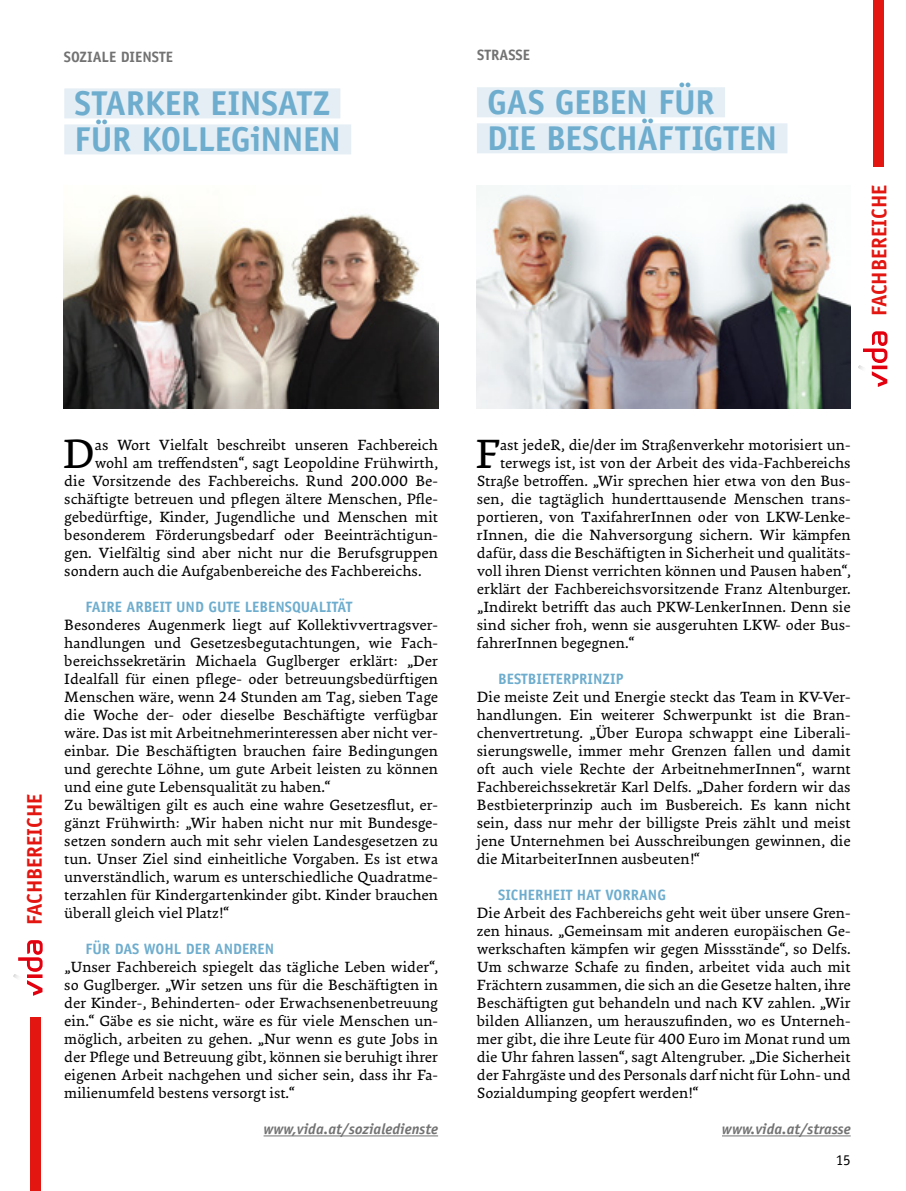
<style>
.page{position:relative;width:906px;height:1191px;background:#fff}
.page>*{position:absolute;margin:0;border:0;box-sizing:border-box;transform-origin:0 0}
.t1{font:41.4px "Ginkgo LT Pro";color:#000}
.t2{font:700 34.5px/36px "Officina Sans Std";letter-spacing:-.01em;color:#6eadce}
.t3{font:700 21.15px "Officina Sans Std";color:#e31611}
.t4{font:15px/18px "Ginkgo LT Pro";color:#000;text-align:justify}
.t5{font:700 15px "Officina Sans Std";color:#6eadce}
.t6{font:italic 700 15px "Officina Sans Std";color:#737273}
.t7{font:700 15px "Officina Sans Std";color:#737273}
.t8{font:15px "Officina Sans Std";color:#000}
</style>
<div class="page">
<img style="left:64px;top:193px;width:374px;height:215px">
<img style="left:477px;top:185px;width:373px;height:223px">
<hr style="left:263px;top:1135px;width:175px;height:1px;background:#737273">
<hr style="left:722px;top:1135px;width:128px;height:1px;background:#737273">
<div style="left:64px;top:88px;width:276px;height:30px;background:#e5eef5"></div>
<div style="left:64px;top:124px;width:287px;height:30px;background:#e5eef5"></div>
<div style="left:477px;top:87px;width:248px;height:30px;background:#e5eef5"></div>
<div style="left:477px;top:123px;width:310px;height:30px;background:#e5eef5"></div>
<svg style="left:858px;top:331px;width:29px;height:56px"></svg>
<svg style="left:872px;top:365px;width:15px;height:4px"></svg>
<svg style="left:13px;top:940px;width:30px;height:55px"></svg>
<svg style="left:27px;top:974px;width:16px;height:4px"></svg>
<div style="left:30px;top:1017px;width:10px;height:174px;background:#e31611"></div>
<div style="left:873px;top:0;width:10px;height:167px;background:#e31611"></div>
<p class="t7" style="left:64px;top:47px;width:111px">SOZIALE DIENSTE</p>
<p class="t7" style="left:477px;top:45px;width:54px">STRASSE</p>
<h2 class="t2" style="left:75px;top:85px;width:268px">STARKER EINSATZ<br>FÜR KOLLEGiNNEN</h2>
<h2 class="t2" style="left:487px;top:84px;width:291px">GAS GEBEN FÜR<br>DIE BESCHÄFTIGTEN</h2>
<h3 class="t3" style="left:866px;top:316px;width:133px;rotate:-90deg">FACHBEREICHE</h3>
<h3 class="t3" style="left:21px;top:925px;width:133px;rotate:-90deg">FACHBEREICHE</h3>
<h1 class="t1" style="left:63px;top:428px;width:34px">D</h1>
<p class="t4" style="left:95px;top:436px;width:345px">as Wort Vielfalt beschreibt unseren Fachbereich</p>
<p class="t4" style="left:95px;top:454px;width:345px">wohl am treffendsten“, sagt Leopoldine Frühwirth,</p>
<p class="t4" style="left:64px;top:472px;width:375px">die Vorsitzende des Fachbereichs. Rund 200.000 Be-</p>
<p class="t4" style="left:64px;top:490px;width:375px">schäftigte betreuen und pflegen ältere Menschen, Pfle-</p>
<p class="t4" style="left:64px;top:508px;width:375px">gebedürftige, Kinder, Jugendliche und Menschen mit</p>
<p class="t4" style="left:64px;top:526px;width:375px">besonderem Förderungsbedarf oder Beeinträchtigun-</p>
<p class="t4" style="left:64px;top:544px;width:375px">gen. Vielfältig sind aber nicht nur die Berufsgruppen</p>
<p class="t4" style="left:64px;top:562px;width:359px">sondern auch die Aufgabenbereiche des Fachbereichs.</p>
<p class="t5" style="left:86px;top:598px;width:268px">FAIRE ARBEIT UND GUTE LEBENSQUALITÄT</p>
<p class="t4" style="left:64px;top:616px;width:375px;text-align:left">Besonderes Augenmerk liegt auf Kollektivvertragsver&shy;handlungen und Gesetzesbegutachtungen, wie Fach&shy;bereichssekretärin Michaela Guglberger erklärt: „Der Idealfall für einen pflege- oder betreuungsbedürftigen Menschen wäre, wenn 24 Stunden am Tag, sieben Tage die Woche der- oder dieselbe Beschäftigte verfügbar wäre. Das ist mit Arbeitnehmerinteressen aber nicht ver&shy;einbar. Die Beschäftigten brauchen faire Bedingungen und gerechte Löhne, um gute Arbeit leisten zu können und eine gute Lebensqualität zu haben.“<br>Zu bewältigen gilt es auch eine wahre Gesetzesflut, er&shy;gänzt Frühwirth: „Wir haben nicht nur mit Bundesge&shy;setzen sondern auch mit sehr vielen Landesgesetzen zu tun. Unser Ziel sind einheitliche Vorgaben. Es ist etwa unverständlich, warum es unterschiedliche Quadratme&shy;terzahlen für Kindergartenkinder gibt. Kinder brauchen überall gleich viel Platz!“</p>
<p class="t5" style="left:86px;top:940px;width:190px">FÜR DAS WOHL DER ANDEREN</p>
<p class="t4" style="left:64px;top:958px;width:375px">„Unser Fachbereich spiegelt das tägliche Leben wider“, so Guglberger. „Wir setzen uns für die Beschäftigten in der Kinder-, Behinderten- oder Erwachsenenbetreuung ein.“ Gäbe es sie nicht, wäre es für viele Menschen un&shy;möglich, arbeiten zu gehen. „Nur wenn es gute Jobs in der Pflege und Betreuung gibt, können sie beruhigt ihrer eigenen Arbeit nachgehen und sicher sein, dass ihr Fa&shy;milienumfeld bestens versorgt ist.“</p>
<p class="t6" style="left:263px;top:1120px;width:176px">www,vida.at/sozialedienste</p>
<h1 class="t1" style="left:475px;top:428px;width:26px">F</h1>
<p class="t4" style="left:500px;top:436px;width:352px">ast jedeR, die/der im Straßenverkehr motorisiert un-</p>
<p class="t4" style="left:500px;top:454px;width:352px">terwegs ist, ist von der Arbeit des vida-Fachbereichs</p>
<p class="t4" style="left:477px;top:472px;width:375px">Straße betroffen. „Wir sprechen hier etwa von den Bus-</p>
<p class="t4" style="left:477px;top:490px;width:375px">sen, die tagtäglich hunderttausende Menschen trans-</p>
<p class="t4" style="left:477px;top:508px;width:375px">portieren, von TaxifahrerInnen oder von LKW-Lenke-</p>
<p class="t4" style="left:477px;top:526px;width:375px">rInnen, die die Nahversorgung sichern. Wir kämpfen</p>
<p class="t4" style="left:477px;top:544px;width:375px">dafür, dass die Beschäftigten in Sicherheit und qualitäts-</p>
<p class="t4" style="left:477px;top:562px;width:375px">voll ihren Dienst verrichten können und Pausen haben“,</p>
<p class="t4" style="left:477px;top:580px;width:375px">erklärt der Fachbereichsvorsitzende Franz Altenburger.</p>
<p class="t4" style="left:477px;top:598px;width:375px">„Indirekt betrifft das auch PKW-LenkerInnen. Denn sie</p>
<p class="t4" style="left:477px;top:616px;width:375px">sind sicher froh, wenn sie ausgeruhten LKW- oder Bus-</p>
<p class="t4" style="left:477px;top:634px;width:159px">fahrerInnen begegnen.“</p>
<p class="t5" style="left:498px;top:670px;width:127px">BESTBIETERPRINZIP</p>
<p class="t4" style="left:477px;top:688px;width:375px">Die meiste Zeit und Energie steckt das Team in KV-Ver&shy;handlungen. Ein weiterer Schwerpunkt ist die Bran&shy;chenvertretung. „Über Europa schwappt eine Liberali&shy;sierungswelle, immer mehr Grenzen fallen und damit oft auch viele Rechte der ArbeitnehmerInnen“, warnt Fachbereichssekretär Karl Delfs. „Daher fordern wir das Bestbieterprinzip auch im Busbereich. Es kann nicht sein, dass nur mehr der billigste Preis zählt und meist jene Unternehmen bei Ausschreibungen gewinnen, die die MitarbeiterInnen ausbeuten!“</p>
<p class="t5" style="left:498px;top:886px;width:169px">SICHERHEIT HAT VORRANG</p>
<p class="t4" style="left:477px;top:904px;width:375px">Die Arbeit des Fachbereichs geht weit über unsere Gren&shy;zen hinaus. „Gemeinsam mit anderen europäischen Ge&shy;werkschaften kämpfen wir gegen Missstände“, so Delfs.<br>Um schwarze Schafe zu finden, arbeitet vida auch mit Frächtern zusammen, die sich an die Gesetze halten, ihre Beschäftigten gut behandeln und nach KV zahlen. „Wir bilden Allianzen, um herauszufinden, wo es Unterneh&shy;mer gibt, die ihre Leute für 400 Euro im Monat rund um die Uhr fahren lassen“, sagt Altengruber. „Die Sicherheit der Fahrgäste und des Personals darf nicht für Lohn- und Sozialdumping geopfert werden!“</p>
<p class="t6" style="left:722px;top:1120px;width:130px">www.vida.at/strasse</p>
<p class="t8" style="left:835px;top:1150px;width:16px">15</p>
</div>
